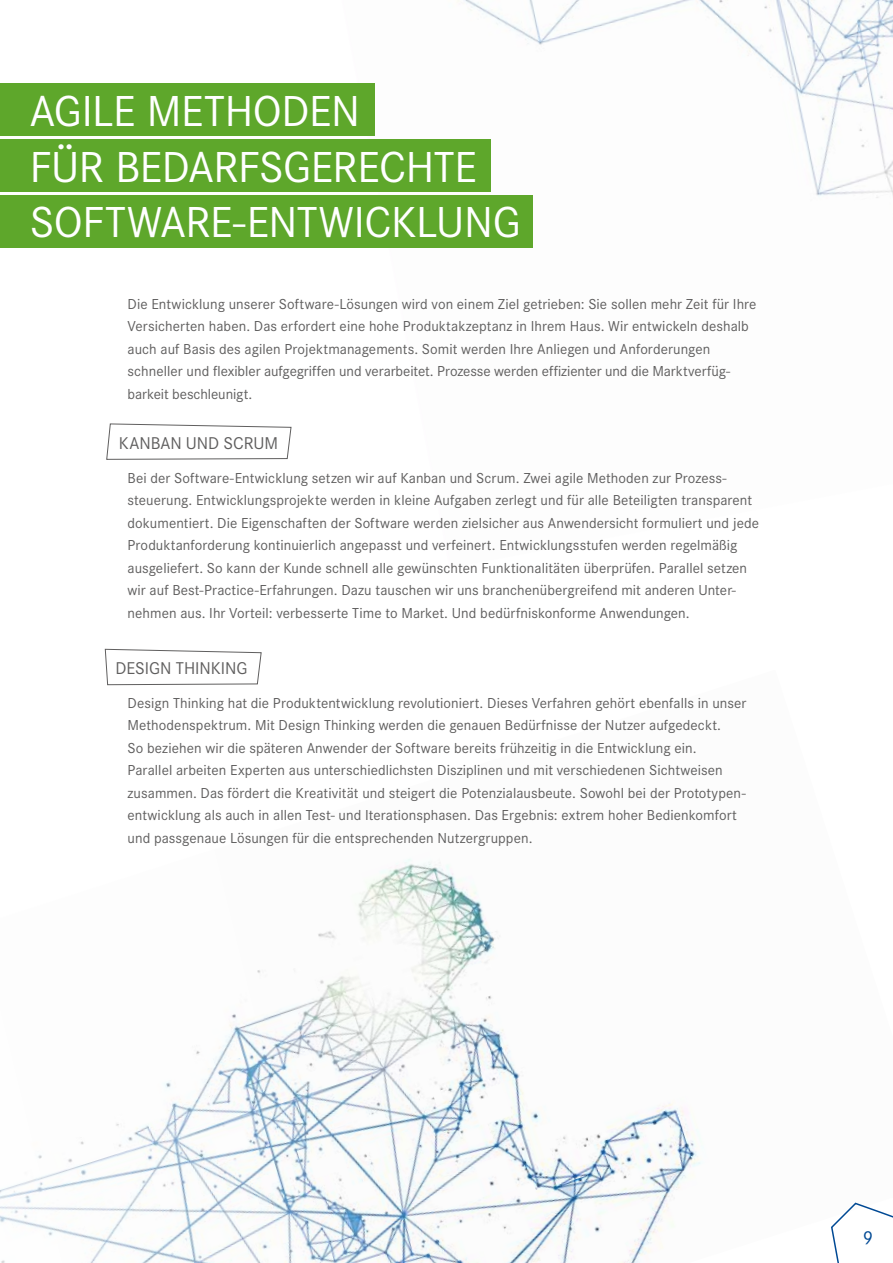
<style>
.page{position:relative;width:893px;height:1263px;background:#fff}
.page>*{position:absolute;margin:0;border:0;box-sizing:border-box;transform-origin:0 0}
.t1{font:45px/55.5px "Corporate S";letter-spacing:-.01em;color:#fff}
.t2{font:19.5px "Corporate S";color:#004994}
.t3{font:17.7px "Corporate S";color:#5f5e5e}
.t4{font:15px/22.5px "Corporate S";letter-spacing:.005em;color:#5f5e5e}
</style>
<div class="page">
<img style="left:0;top:685px;width:701px;height:578px">
<img style="left:340px;top:0;width:553px;height:248px">
<svg style="left:831px;top:1202px;width:62px;height:61px"></svg>
<div style="left:0;top:195px;width:532px;height:53px;background:#5ea72b"></div>
<div style="left:0;top:83px;width:374px;height:52px;background:#5ea72b"></div>
<div style="left:0;top:139px;width:490px;height:52px;background:#5ea72b"></div>
<svg style="left:106px;top:423px;width:186px;height:37px"></svg>
<svg style="left:104px;top:648px;width:158px;height:37px"></svg>
<h1 class="t1" style="left:30px;top:84px;width:492px">AGILE METHODEN<br>FÜR BEDARFSGERECHTE<br>SOFTWARE-ENTWICKLUNG</h1>
<p class="t4" style="left:128px;top:293px;width:630px">Die Entwicklung unserer Software-Lösungen wird von einem Ziel getrieben: Sie sollen mehr Zeit für Ihre Versicherten haben. Das erfordert eine hohe Produktakzeptanz in Ihrem Haus. Wir entwickeln deshalb auch auf Basis des agilen Projektmanagements. Somit werden Ihre Anliegen und Anforderungen schneller und flexibler aufgegriffen und verarbeitet. Prozesse werden effizienter und die Marktverfüg&shy;barkeit beschleunigt.</p>
<p class="t3" style="left:119px;top:433px;width:161px">KANBAN UND SCRUM</p>
<p class="t4" style="left:128px;top:467px;width:633px">Bei der Software-Entwicklung setzen wir auf Kanban und Scrum. Zwei agile Methoden zur Prozess&shy;steuerung. Entwicklungsprojekte werden in kleine Aufgaben zerlegt und für alle Beteiligten transparent dokumentiert. Die Eigenschaften der Software werden zielsicher aus Anwendersicht formuliert und jede Produktanforderung kontinuierlich angepasst und verfeinert. Entwicklungsstufen werden regelmäßig ausgeliefert. So kann der Kunde schnell alle gewünschten Funktionalitäten überprüfen. Parallel setzen wir auf Best-Practice-Erfahrungen. Dazu tauschen wir uns branchenübergreifend mit anderen Unter&shy;nehmen aus. Ihr Vorteil: verbesserte Time to Market. Und bedürfniskonforme Anwendungen.</p>
<p class="t3" style="left:115px;top:658px;width:134px">DESIGN THINKING</p>
<p class="t4" style="left:128px;top:692px;width:620px">Design Thinking hat die Produktentwicklung revolutioniert. Dieses Verfahren gehört ebenfalls in unser Methodenspektrum. Mit Design Thinking werden die genauen Bedürfnisse der Nutzer aufgedeckt.<br>So beziehen wir die späteren Anwender der Software bereits frühzeitig in die Entwicklung ein.<br>Parallel arbeiten Experten aus unterschiedlichsten Disziplinen und mit verschiedenen Sichtweisen zusammen. Das fördert die Kreativität und steigert die Potenzialausbeute. Sowohl bei der Prototypen&shy;entwicklung als auch in allen Test- und Iterationsphasen. Das Ergebnis: extrem hoher Bedienkomfort und passgenaue Lösungen für die entsprechenden Nutzergruppen.</p>
<h2 class="t2" style="left:863px;top:1226px;width:12px">9</h2>
</div>
